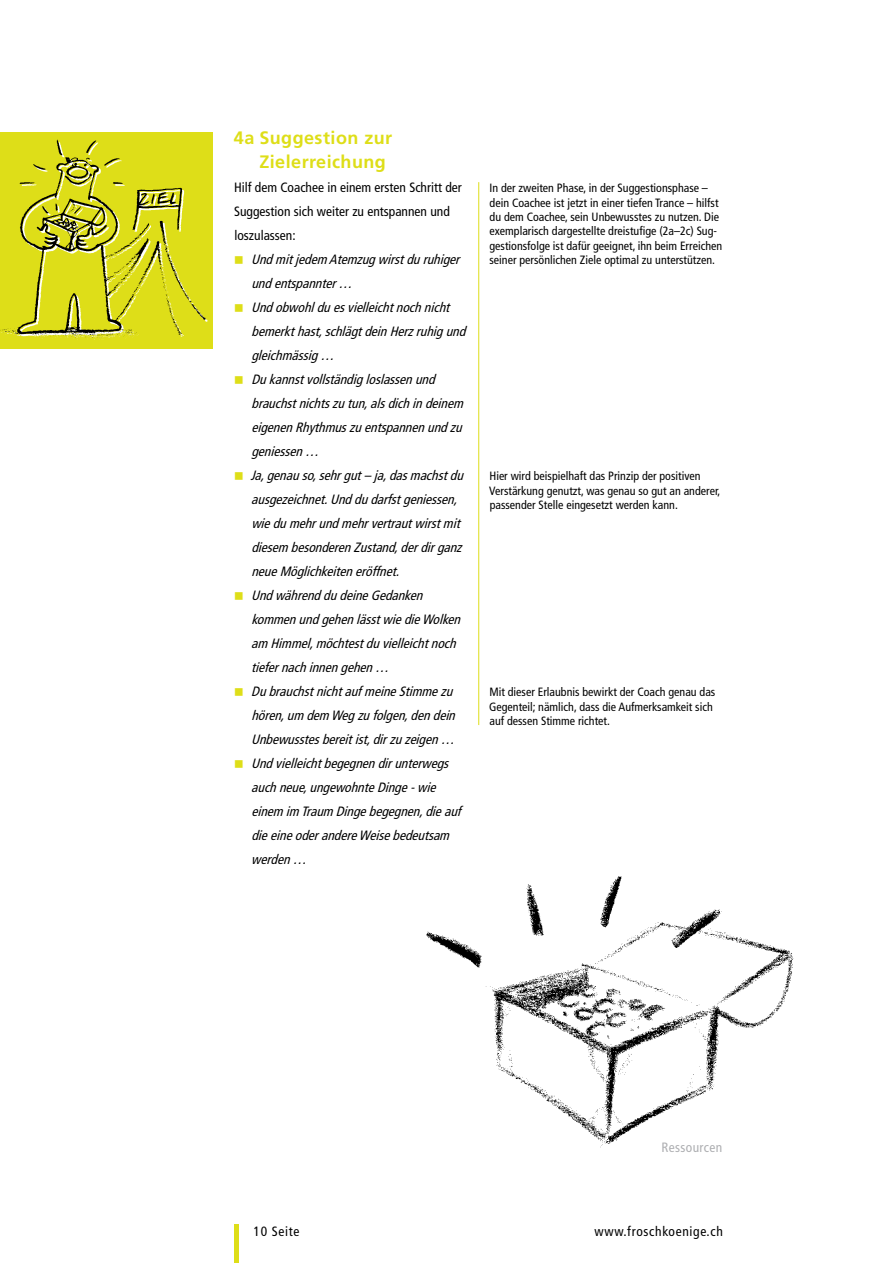
<style>
.page{position:relative;width:893px;height:1263px;background:#fff}
.page>*{position:absolute;margin:0;border:0;box-sizing:border-box;transform-origin:0 0}
.t1{font:700 18px/24px "Frutiger LT Std";letter-spacing:.025em;color:#dede18}
.t2{font:italic condensed 13.5px/24px "Frutiger LT Std";color:#000}
.t3{font:condensed 13.5px/24px "Frutiger";color:#000}
.t4{font:condensed 13.5px "Frutiger LT Std";letter-spacing:.05em;color:#000}
.t5{font:condensed 13.5px "Frutiger LT Std";letter-spacing:.025em;color:#aeafb2}
.t6{font:condensed 12px/14.4px "Frutiger LT Std";color:#000}
</style>
<div class="page">
<div style="left:0;top:132px;width:213px;height:216px;background:#dede18"></div>
<hr style="left:478px;top:182px;width:1px;height:543px;background:#dede18">
<img style="left:426px;top:876px;width:368px;height:272px">
<div style="left:234px;top:1224px;width:5px;height:39px;background:#dede18"></div>
<img style="left:0;top:139px;width:211px;height:210px">
<h1 class="t1" style="left:259px;top:126px;width:134px;text-indent:-25px">4a Suggestion zur<br>Zielerreichung</h1>
<p class="t3" style="left:234px;top:175px;width:229px">Hilf dem Coachee in einem ersten Schritt der<br>Suggestion sich weiter zu entspannen und loszulassen:</p>
<p class="t2" style="left:250px;top:247px;width:220px">Undmitjedem Atemzugwirstduruhiger undentspannter… Undobwohlduesvielleichtnochnicht bemerkthast,schlägtdeinHerzruhigund gleichmässig… Dukannstvollständigloslassenund brauchstnichtszutun,alsdichindeinem eigenenRhythmuszuentspannenundzu geniessen… Ja,genauso,sehrgut–ja,dasmachstdu ausgezeichnet.Unddudarfstgeniessen, wiedumehrundmehrvertrautwirstmit diesem besonderenZustand,derdirganz neueMöglichkeiteneröffnet.<br>UndwährenddudeineGedanken kommenundgehenlässtwiedieWolken am Himmel,möchtestduvielleichtnoch tiefernachinnengehen… DubrauchstnichtaufmeineStimmezu hören,um dem Wegzufolgen,dendein Unbewusstesbereitist,dirzuzeigen… Undvielleichtbegegnendirunterwegs auchneue,ungewohnteDinge-wie einem im Traum Dingebegegnen,dieauf dieeineoderandereWeisebedeutsam werden…</p>
<p class="t6" style="left:489px;top:181px;width:234px">In der zweiten Phase, in der Suggestionsphase – dein Coachee ist jetzt in einer tiefen Trance – hilfst du dem Coachee, sein Unbewusstes zu nutzen. Die exemplarisch dargestellte dreistufige (2a–2c) Sug&shy;gestionsfolge ist dafür geeignet, ihn beim Erreichen seiner persönlichen Ziele optimal zu unterstützen.</p>
<p class="t6" style="left:489px;top:469px;width:233px">Hier wird beispielhaft das Prinzip der positiven<br>Verstärkung genutzt, was genau so gut an anderer, passender Stelle eingesetzt werden kann.</p>
<p class="t6" style="left:489px;top:685px;width:228px">Mit dieser Erlaubnis bewirkt der Coach genau das<br>Gegenteil; nämlich, dass die Aufmerksamkeit sich auf dessen Stimme richtet.</p>
<p class="t5" style="left:661px;top:1139px;width:62px">Ressourcen</p>
<p class="t4" style="left:254px;top:1223px;width:47px">10 Seite</p>
<p class="t4" style="left:595px;top:1223px;width:130px">www.froschkoenige.ch</p>
</div>
